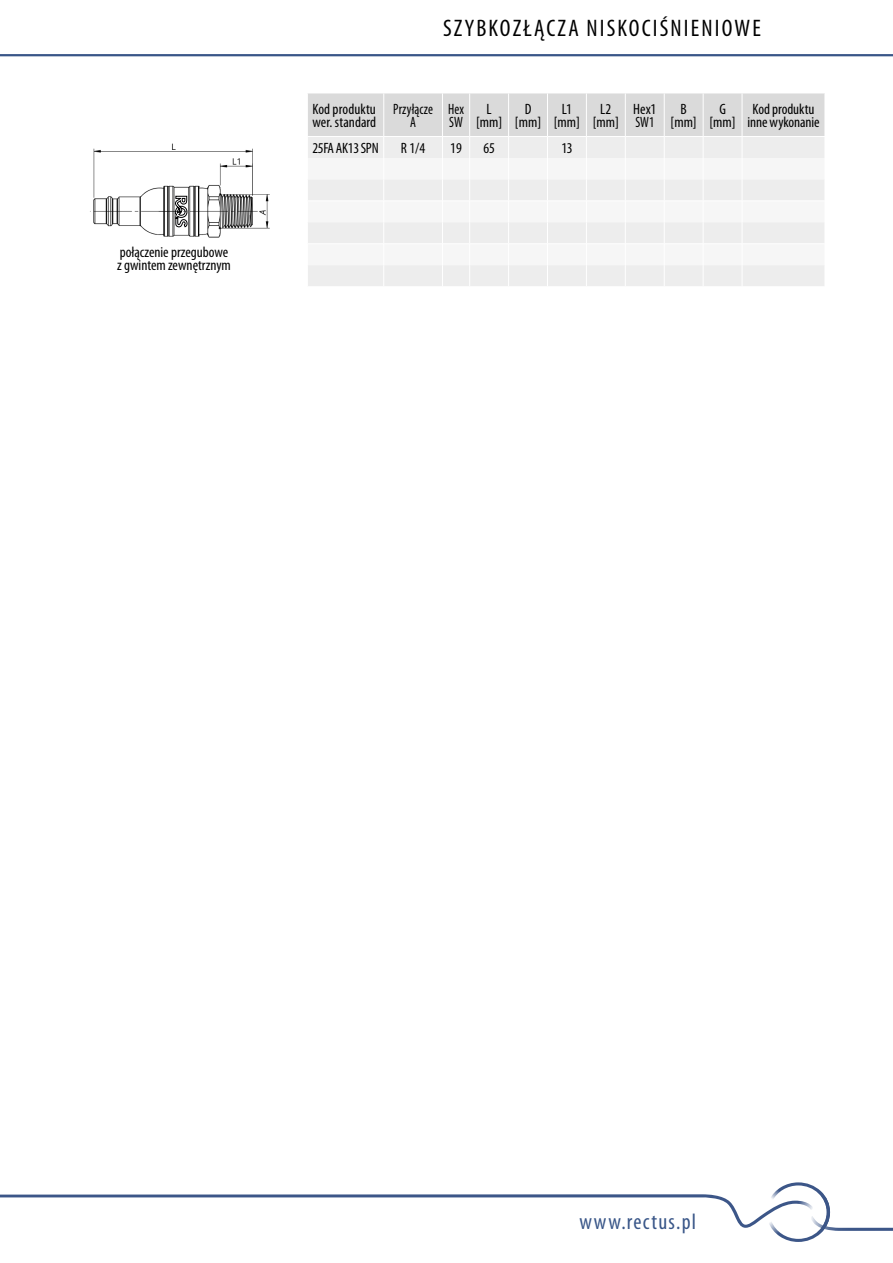
<style>
.page{position:relative;width:893px;height:1263px;background:#fff}
.page>*{position:absolute;margin:0;border:0;box-sizing:border-box;transform-origin:0 0}
.t1{font:condensed 24px "Myriad Pro";letter-spacing:.09em;color:#000}
.t2{font:condensed 22.35px "Myriad Pro";letter-spacing:.06em;color:#395688}
.t3{font:condensed 15px/13.5px "Myriad Pro";color:#000;text-align:center}
.t4{font:condensed 15px/13.5px "Myriad Pro";color:#000;text-align:center;scale:.9 1}
.t5{font:condensed 15px "Myriad Pro";letter-spacing:-.02em;color:#000}
</style>
<div class="page">
<svg style="left:0;top:1182px;width:893px;height:60px"></svg>
<hr style="left:0;top:54px;width:893px;height:2px;background:#395688">
<svg style="left:308px;top:93px;width:517px;height:193px"></svg>
<img style="left:90px;top:143px;width:180px;height:95px">
<svg style="left:175px;top:196px;width:12px;height:31px"></svg>
<p class="t3" style="left:117px;top:245px;width:115px;text-align:left">połączenie przegubowe z gwintem zewnętrznym</p>
<h1 class="t1" style="left:443px;top:14px;width:319px">SZYBKOZŁĄCZA NISKOCIŚNIENIOWE</h1>
<p class="t3" style="left:312px;top:102px;width:65px;text-align:left">Kod produktu wer. standard</p>
<p class="t4" style="left:393px;top:102px;width:46px">Przyłącze<br>A</p>
<p class="t4" style="left:448px;top:102px;width:19px;text-align:left">Hex<br>SW</p>
<p class="t3" style="left:476px;top:102px;width:28px">L [mm]</p>
<p class="t3" style="left:515px;top:102px;width:28px">D [mm]</p>
<p class="t3" style="left:554px;top:102px;width:28px">L1 [mm]</p>
<p class="t3" style="left:593px;top:102px;width:28px">L2 [mm]</p>
<p class="t3" style="left:633px;top:102px;width:25px;text-align:left">Hex1<br>SW1</p>
<p class="t3" style="left:671px;top:102px;width:28px">B [mm]</p>
<p class="t3" style="left:709px;top:102px;width:28px">G [mm]</p>
<p class="t3" style="left:747px;top:102px;width:73px">Kod produktu inne wykonanie</p>
<p class="t5" style="left:312px;top:139px;width:68px">25FA AK13 SPN</p>
<p class="t3" style="left:401px;top:141px;width:26px">R 1/4</p>
<p class="t3" style="left:450px;top:141px;width:13px">19</p>
<p class="t3" style="left:483px;top:141px;width:13px">65</p>
<p class="t3" style="left:561px;top:141px;width:13px">13</p>
<h2 class="t2" style="left:579px;top:1208px;width:118px">www.rectus.pl</h2>
</div>
